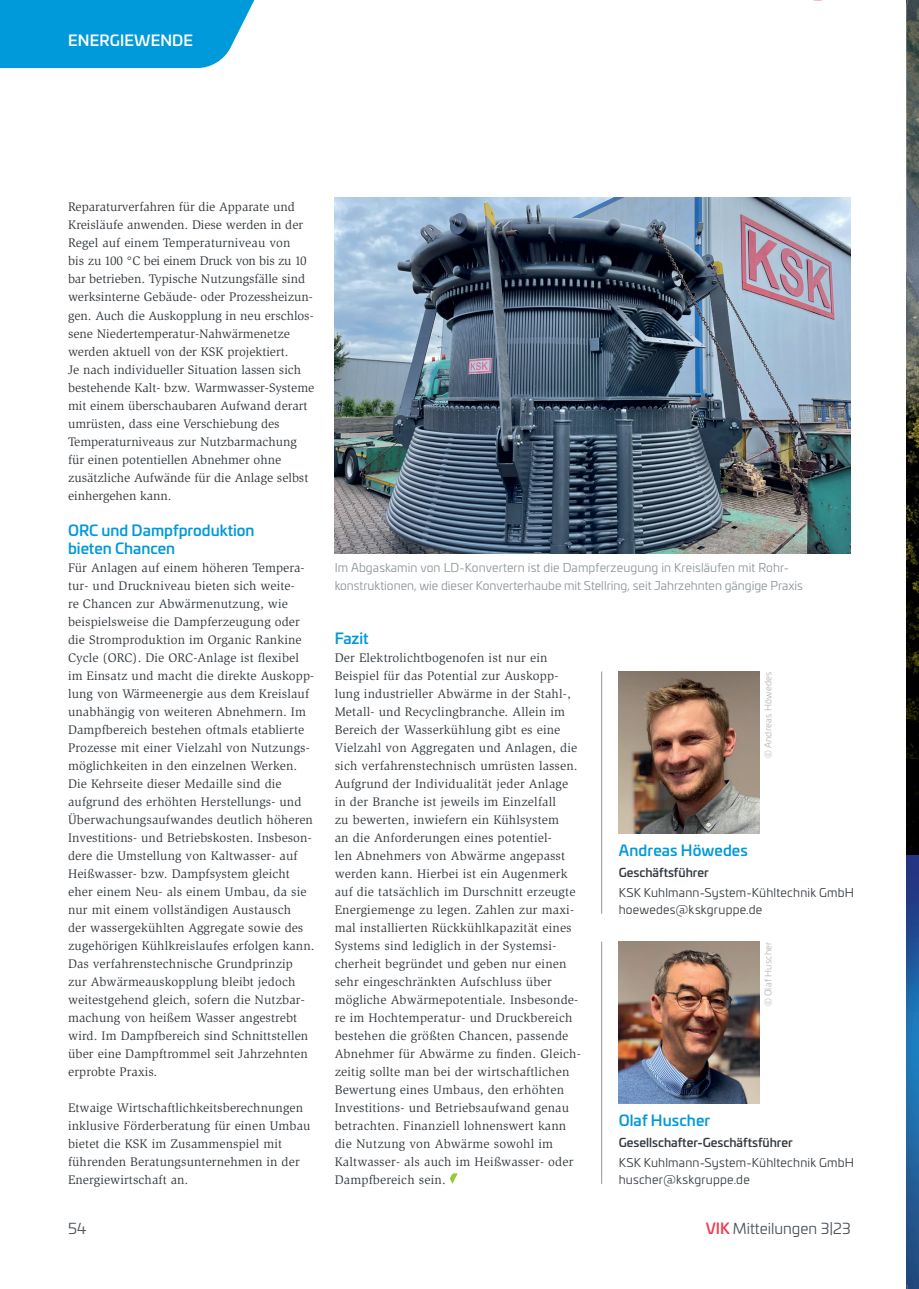
<style>
.page{position:relative;width:919px;height:1289px;background:#fff}
.page>*{position:absolute;margin:0;border:0;box-sizing:border-box;transform-origin:0 0}
.t1{font:500 15px/18px "Univia Pro";color:#0099da}
.t2{font:15px "Univia Pro";color:#4d545a}
.t3{font:500 15px "Univia Pro";letter-spacing:.01em;color:#fff}
.t4{font:12.75px/18px "Slimbach Std";letter-spacing:.01em;color:#353b40}
.t5{font:12px/18px "Univia Pro";color:#8e969b}
.t6{font:12px/16.5px "Univia Pro";letter-spacing:.015em;color:#353b40}
.t7{font:500 12px "Univia Pro";color:#353b40}
.t8{font:9px "Univia Pro";letter-spacing:.03em;color:#b0b6bb}
.s1{font-weight:500;color:#ee3d50}
</style>
<div class="page">
<svg style="left:450px;top:1173px;width:7px;height:10px"></svg>
<img style="left:334px;top:198px;width:516px;height:355px">
<hr style="left:601px;top:941px;width:1px;height:242px;background:#8e969b">
<img style="left:618px;top:941px;width:141px;height:162px">
<hr style="left:601px;top:671px;width:1px;height:242px;background:#8e969b">
<img style="left:618px;top:671px;width:141px;height:162px">
<svg style="left:0;top:0;width:255px;height:68px;background:#13a0dc"></svg>
<img style="left:906px;top:0;width:12px;height:272px">
<img style="left:906px;top:272px;width:12px;height:583px">
<svg style="left:906px;top:855px;width:12px;height:433px;background:#205b9a"></svg>
<p class="t3" style="left:68px;top:29px;width:126px">ENERGIEWENDE</p>
<p class="t4" style="left:68px;top:198px;width:248px">Reparaturverfahren für die Apparate und Kreisläufe anwenden. Diese werden in der Regel auf einem Temperaturniveau von<br>bis zu 100 °C bei einem Druck von bis zu 10 bar betrieben. Typische Nutzungsfälle sind werksinterne Gebäude- oder Prozessheizun&shy;gen. Auch die Auskopplung in neu erschlos&shy;sene Niedertemperatur-Nahwärmenetze werden aktuell von der KSK projektiert.<br>Je nach individueller Situation lassen sich bestehende Kalt- bzw. Warmwasser-Systeme mit einem überschaubaren Aufwand derart umrüsten, dass eine Verschiebung des Temperaturniveaus zur Nutzbarmachung für einen potentiellen Abnehmer ohne zusätzliche Aufwände für die Anlage selbst einhergehen kann.</p>
<p class="t1" style="left:68px;top:520px;width:188px">ORC und Dampfproduktion bieten Chancen</p>
<p class="t4" style="left:68px;top:558px;width:248px">Für Anlagen auf einem höheren Tempera&shy;tur- und Druckniveau bieten sich weite-<br>re Chancen zur Abwärmenutzung, wie beispielsweise die Dampferzeugung oder die Stromproduktion im Organic Rankine Cycle (ORC). Die ORC-Anlage ist flexibel im Einsatz und macht die direkte Auskopp&shy;lung von Wärmeenergie aus dem Kreislauf unabhängig von weiteren Abnehmern. Im Dampfbereich bestehen oftmals etablierte Prozesse mit einer Vielzahl von Nutzungs&shy;möglichkeiten in den einzelnen Werken.<br>Die Kehrseite dieser Medaille sind die aufgrund des erhöhten Herstellungs- und Überwachungsaufwandes deutlich höheren Investitions- und Betriebskosten. Insbeson&shy;dere die Umstellung von Kaltwasser- auf Heißwasser- bzw. Dampfsystem gleicht eher einem Neu- als einem Umbau, da sie nur mit einem vollständigen Austausch<br>der wassergekühlten Aggregate sowie des zugehörigen Kühlkreislaufes erfolgen kann.<br>Das verfahrenstechnische Grundprinzip zur Abwärmeauskopplung bleibt jedoch weitestgehend gleich, sofern die Nutzbar&shy;machung von heißem Wasser angestrebt wird. Im Dampfbereich sind Schnittstellen über eine Dampftrommel seit Jahrzehnten erprobte Praxis.</p>
<p class="t4" style="left:68px;top:1098px;width:244px">Etwaige Wirtschaftlichkeitsberechnungen inklusive Förderberatung für einen Umbau bietet die KSK im Zusammenspiel mit führenden Beratungsunternehmen in der Energiewirtschaft an.</p>
<p class="t5" style="left:334px;top:557px;width:469px">Im Abgaskamin von LD-Konvertern ist die Dampferzeugung in Kreisläufen mit Rohr&shy;konstruktionen, wie dieser Konverterhaube mit Stellring, seit Jahrzehnten gängige Praxis</p>
<p class="t1" style="left:334px;top:628px;width:35px">Fazit</p>
<p class="t4" style="left:334px;top:648px;width:247px">Der Elektrolichtbogenofen ist nur ein Beispiel für das Potential zur Auskopp&shy;lung industrieller Abwärme in der Stahl-, Metall- und Recyclingbranche. Allein im Bereich der Wasserkühlung gibt es eine Vielzahl von Aggregaten und Anlagen, die sich verfahrenstechnisch umrüsten lassen.<br>Aufgrund der Individualität jeder Anlage in der Branche ist jeweils im Einzelfall<br>zu bewerten, inwiefern ein Kühlsystem<br>an die Anforderungen eines potentiel-<br>len Abnehmers von Abwärme angepasst werden kann. Hierbei ist ein Augenmerk auf die tatsächlich im Durschnitt erzeugte Energiemenge zu legen. Zahlen zur maxi&shy;mal installierten Rückkühlkapazität eines Systems sind lediglich in der Systemsi&shy;cherheit begründet und geben nur einen sehr eingeschränkten Aufschluss über mögliche Abwärmepotentiale. Insbesonde&shy;re im Hochtemperatur- und Druckbereich bestehen die größten Chancen, passende Abnehmer für Abwärme zu finden. Gleich&shy;zeitig sollte man bei der wirtschaftlichen Bewertung eines Umbaus, den erhöhten Investitions- und Betriebsaufwand genau betrachten. Finanziell lohnenswert kann die Nutzung von Abwärme sowohl im Kaltwasser- als auch im Heißwasser- oder Dampfbereich sein.</p>
<p class="t8" style="left:761px;top:758px;width:88px;rotate:-90deg">© Andreas Höwedes</p>
<p class="t1" style="left:618px;top:840px;width:131px">Andreas Höwedes</p>
<p class="t7" style="left:618px;top:862px;width:92px">Geschäftsführer</p>
<p class="t6" style="left:618px;top:884px;width:237px">KSK Kuhlmann-System-Kühltechnik GmbH hoewedes@kskgruppe.de</p>
<p class="t8" style="left:761px;top:1006px;width:66px;rotate:-90deg">© Olaf Huscher</p>
<p class="t1" style="left:618px;top:1110px;width:93px">Olaf Huscher</p>
<p class="t7" style="left:618px;top:1132px;width:176px">Gesellschafter-Geschäftsführer</p>
<p class="t6" style="left:618px;top:1154px;width:237px">KSK Kuhlmann-System-Kühltechnik GmbH huscher@kskgruppe.de</p>
<p class="t2" style="left:68px;top:1217px;width:20px">54</p>
<p class="t2" style="left:705px;top:1217px;width:147px"><span class="s1">VIK</span> Mitteilungen 3|23</p>
</div>
